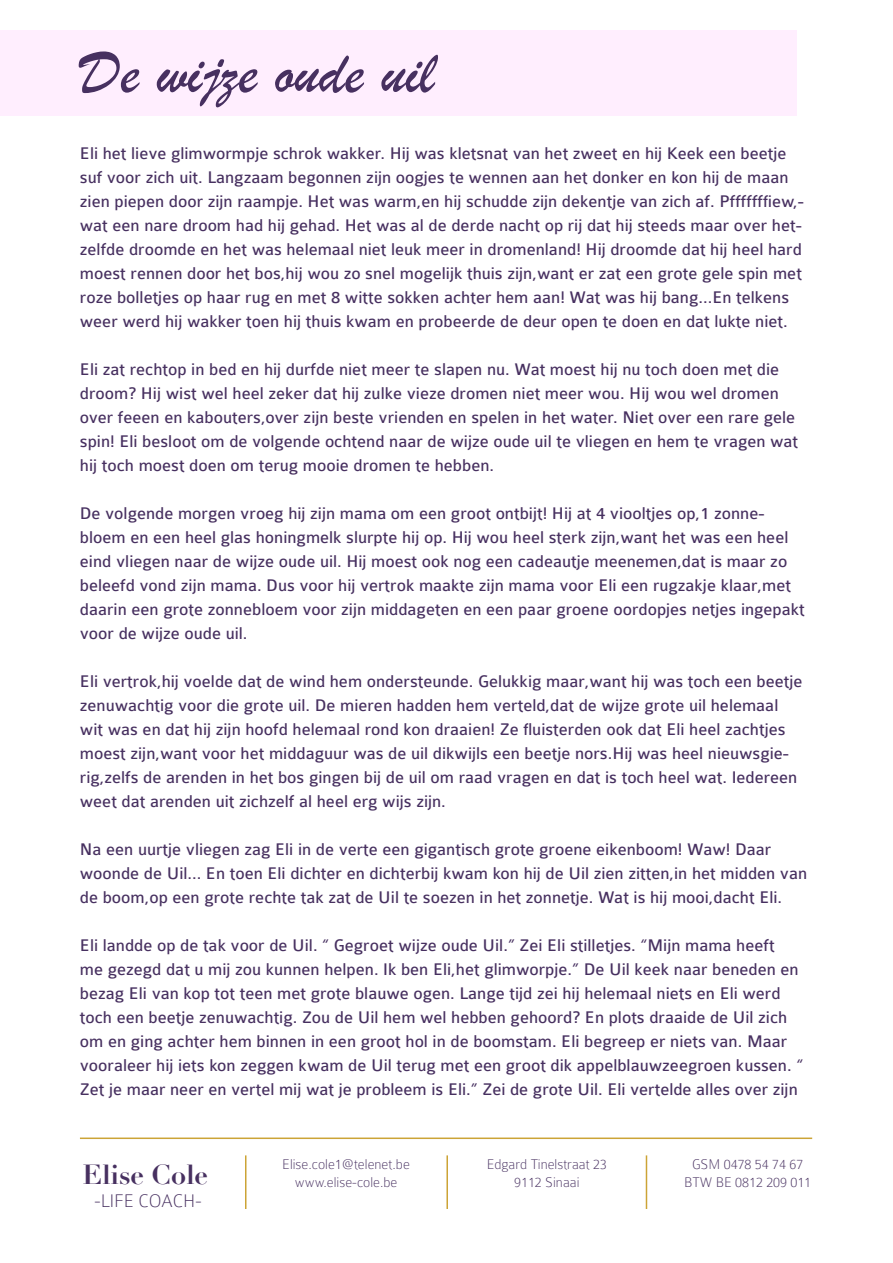
<style>
.page{position:relative;width:893px;height:1263px;background:#fff}
.page>*{position:absolute;margin:0;border:0;box-sizing:border-box;transform-origin:0 0}
.t1{font:63px "Brush Script";color:#473060}
.t2{font:700 27px "Didot";color:#473060}
.t3{font:100 19.5px "Colaborate";color:#473060}
.t4{font:18px/24px "Colaborate";color:#473060}
.t5{font:100 15px "Colaborate";color:#473060}
</style>
<div class="page">
<div style="left:0;top:30px;width:797px;height:86px;background:#ffeefe"></div>
<hr style="left:245px;top:1155px;width:1px;height:54px;background:#cca436">
<hr style="left:446px;top:1155px;width:2px;height:54px;background:#cca436">
<hr style="left:646px;top:1155px;width:1px;height:54px;background:#cca436">
<hr style="left:80px;top:1137px;width:732px;height:2px;background:#cca436">
<p class="t1" style="left:80px;top:31px;width:356px">De wijze oude uil</p>
<p class="t4" style="left:80px;top:142px;width:725px">Eli het lieve glimwormpje schrok wakker. Hij was kletsnat van het zweet en hij Keek een beetje suf voor zich uit. Langzaam begonnen zijn oogjes te wennen aan het donker en kon hij de maan zien piepen door zijn raampje. Het was warm,en hij schudde zijn dekentje van zich af. Pfffffffiew,- wat een nare droom had hij gehad. Het was al de derde nacht op rij dat hij steeds maar over het&shy;zelfde droomde en het was helemaal niet leuk meer in dromenland! Hij droomde dat hij heel hard moest rennen door het bos,hij wou zo snel mogelijk thuis zijn,want er zat een grote gele spin met roze bolletjes op haar rug en met 8 witte sokken achter hem aan! Wat was hij bang...En telkens weer werd hij wakker toen hij thuis kwam en probeerde de deur open te doen en dat lukte niet.</p>
<p class="t4" style="left:80px;top:358px;width:720px">Eli zat rechtop in bed en hij durfde niet meer te slapen nu. Wat moest hij nu toch doen met die droom? Hij wist wel heel zeker dat hij zulke vieze dromen niet meer wou. Hij wou wel dromen over feeen en kabouters,over zijn beste vrienden en spelen in het water. Niet over een rare gele spin! Eli besloot om de volgende ochtend naar de wijze oude uil te vliegen en hem te vragen wat hij toch moest doen om terug mooie dromen te hebben.</p>
<p class="t4" style="left:80px;top:502px;width:726px">De volgende morgen vroeg hij zijn mama om een groot ontbijt! Hij at 4 viooltjes op,1 zonne&shy;bloem en een heel glas honingmelk slurpte hij op. Hij wou heel sterk zijn,want het was een heel eind vliegen naar de wijze oude uil. Hij moest ook nog een cadeautje meenemen,dat is maar zo beleefd vond zijn mama. Dus voor hij vertrok maakte zijn mama voor Eli een rugzakje klaar,met daarin een grote zonnebloem voor zijn middageten en een paar groene oordopjes netjes ingepakt voor de wijze oude uil.</p>
<p class="t4" style="left:80px;top:670px;width:724px">Eli vertrok,hij voelde dat de wind hem ondersteunde. Gelukkig maar,want hij was toch een beetje zenuwachtig voor die grote uil. De mieren hadden hem verteld,dat de wijze grote uil helemaal wit was en dat hij zijn hoofd helemaal rond kon draaien! Ze fluisterden ook dat Eli heel zachtjes moest zijn,want voor het middaguur was de uil dikwijls een beetje nors.Hij was heel nieuwsgie&shy;rig,zelfs de arenden in het bos gingen bij de uil om raad vragen en dat is toch heel wat. Iedereen weet dat arenden uit zichzelf al heel erg wijs zijn.</p>
<p class="t4" style="left:80px;top:838px;width:729px">Na een uurtje vliegen zag Eli in de verte een gigantisch grote groene eikenboom! Waw! Daar woonde de Uil... En toen Eli dichter en dichterbij kwam kon hij de Uil zien zitten,in het midden van de boom,op een grote rechte tak zat de Uil te soezen in het zonnetje. Wat is hij mooi,dacht Eli.</p>
<p class="t4" style="left:80px;top:934px;width:725px">Eli landde op de tak voor de Uil. “ Gegroet wijze oude Uil.” Zei Eli stilletjes. “Mijn mama heeft<br>me gezegd dat u mij zou kunnen helpen. Ik ben Eli,het glimworpje.” De Uil keek naar beneden en bezag Eli van kop tot teen met grote blauwe ogen. Lange tijd zei hij helemaal niets en Eli werd toch een beetje zenuwachtig. Zou de Uil hem wel hebben gehoord? En plots draaide de Uil zich om en ging achter hem binnen in een groot hol in de boomstam. Eli begreep er niets van. Maar vooraleer hij iets kon zeggen kwam de Uil terug met een groot dik appelblauwzeegroen kussen. “ Zet je maar neer en vertel mij wat je probleem is Eli.” Zei de grote Uil. Eli vertelde alles over zijn</p>
<p class="t2" style="left:83px;top:1157px;width:127px">Elise Cole</p>
<p class="t3" style="left:95px;top:1191px;width:108px">-LIFE COACH-</p>
<p class="t5" style="left:282px;top:1156px;width:129px">Elise.cole1@telenet.be</p>
<p class="t5" style="left:295px;top:1174px;width:104px">www.elise-cole.be</p>
<p class="t5" style="left:487px;top:1156px;width:122px">Edgard Tinelstraat 23</p>
<p class="t5" style="left:514px;top:1174px;width:67px">9112 Sinaai</p>
<p class="t5" style="left:692px;top:1156px;width:113px">GSM 0478 54 74 67</p>
<p class="t5" style="left:684px;top:1174px;width:129px">BTW BE 0812 209 011</p>
</div>
